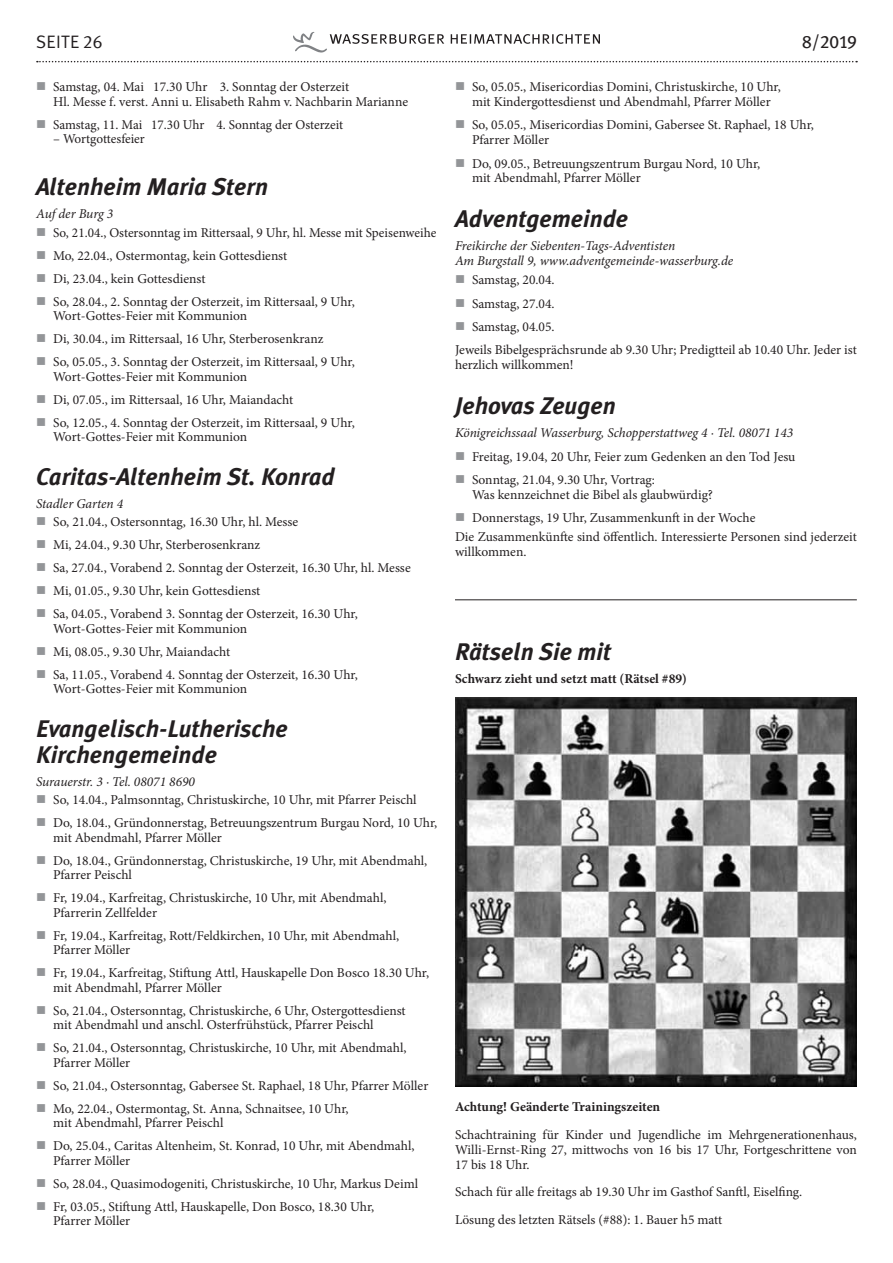
<style>
.page{position:relative;width:893px;height:1263px;background:#fff}
.page>*{position:absolute;margin:0;border:0;box-sizing:border-box;transform-origin:0 0}
.t1{font:italic 700 24px/26.2px "Meta Plus";color:#231f20}
.t2{font:18px "Meta Plus Normal";letter-spacing:.01em;color:#231f20}
.t3{font:18px "Meta Plus Book Caps";color:#231f20}
.t4{font:13.5px/14.4px "Minion Pro";color:#231f20}
.t5{font:italic 13.5px/14.9px "Minion Pro";letter-spacing:-.005em;color:#231f20}
.t6{font:700 13.5px "Minion Pro";color:#231f20}
.s1{font-family:"Meta Plus Normal Caps"}
.s2{color:#939598}
</style>
<div class="page">
<svg style="left:37px;top:61px;width:820px;height:1px"></svg>
<svg style="left:293px;top:32px;width:307px;height:21px"></svg>
<img style="left:455px;top:697px;width:402px;height:389px">
<hr style="left:455px;top:599px;width:402px;height:1px;background:#231f20">
<h2 class="t2" style="left:36px;top:32px;width:68px">SEITE <span class="s1">26</span></h2>
<h2 class="t3" style="left:802px;top:32px;width:56px">8/2019</h2>
<p class="t4" style="left:53px;top:80px;width:356px;text-indent:-17px"><span class="s2">■</span> Samstag, 04. Mai 17.30 Uhr 3. Sonntag der Osterzeit<br>Hl. Messe f. verst. Anni u. Elisabeth Rahm v. Nachbarin Marianne</p>
<p class="t4" style="left:36px;top:117px;width:309px"><span class="s2">■</span> Samstag, 11. Mai 17.30 Uhr 4. Sonntag der Osterzeit</p>
<p class="t4" style="left:53px;top:132px;width:93px">– Wortgottesfeier</p>
<h1 class="t1" style="left:36px;top:174px;width:233px">Altenheim Maria Stern</h1>
<p class="t5" style="left:36px;top:206px;width:79px">Auf der Burg 3</p>
<p class="t4" style="left:36px;top:225px;width:402px"><span class="s2">■</span> So, 21.04., Ostersonntag im Rittersaal, 9 Uhr, hl. Messe mit Speisenweihe</p>
<p class="t4" style="left:36px;top:248px;width:253px"><span class="s2">■</span> Mo, 22.04., Ostermontag, kein Gottesdienst</p>
<p class="t4" style="left:36px;top:271px;width:171px"><span class="s2">■</span> Di, 23.04., kein Gottesdienst</p>
<p class="t4" style="left:53px;top:294px;width:303px;text-indent:-17px"><span class="s2">■</span> So, 28.04., 2. Sonntag der Osterzeit, im Rittersaal, 9 Uhr,<br>Wort-Gottes-Feier mit Kommunion</p>
<p class="t4" style="left:36px;top:332px;width:289px"><span class="s2">■</span> Di, 30.04., im Rittersaal, 16 Uhr, Sterberosenkranz</p>
<p class="t4" style="left:53px;top:355px;width:303px;text-indent:-17px"><span class="s2">■</span> So, 05.05., 3. Sonntag der Osterzeit, im Rittersaal, 9 Uhr,<br>Wort-Gottes-Feier mit Kommunion</p>
<p class="t4" style="left:36px;top:392px;width:259px"><span class="s2">■</span> Di, 07.05., im Rittersaal, 16 Uhr, Maiandacht</p>
<p class="t4" style="left:53px;top:415px;width:303px;text-indent:-17px"><span class="s2">■</span> So, 12.05., 4. Sonntag der Osterzeit, im Rittersaal, 9 Uhr,<br>Wort-Gottes-Feier mit Kommunion</p>
<h1 class="t1" style="left:36px;top:463px;width:300px">Caritas-Altenheim St. Konrad</h1>
<p class="t5" style="left:36px;top:496px;width:89px">Stadler Garten 4</p>
<p class="t4" style="left:36px;top:515px;width:264px"><span class="s2">■</span> So, 21.04., Ostersonntag, 16.30 Uhr, hl. Messe</p>
<p class="t4" style="left:36px;top:538px;width:226px"><span class="s2">■</span> Mi, 24.04., 9.30 Uhr, Sterberosenkranz</p>
<p class="t4" style="left:36px;top:561px;width:376px"><span class="s2">■</span> Sa, 27.04., Vorabend 2. Sonntag der Osterzeit, 16.30 Uhr, hl. Messe</p>
<p class="t4" style="left:36px;top:584px;width:226px"><span class="s2">■</span> Mi, 01.05., 9.30 Uhr, kein Gottesdienst</p>
<p class="t4" style="left:53px;top:607px;width:306px;text-indent:-17px"><span class="s2">■</span> Sa, 04.05., Vorabend 3. Sonntag der Osterzeit, 16.30 Uhr,<br>Wort-Gottes-Feier mit Kommunion</p>
<p class="t4" style="left:36px;top:644px;width:195px"><span class="s2">■</span> Mi, 08.05., 9.30 Uhr, Maiandacht</p>
<p class="t4" style="left:53px;top:667px;width:306px;text-indent:-17px"><span class="s2">■</span> Sa, 11.05., Vorabend 4. Sonntag der Osterzeit, 16.30 Uhr,<br>Wort-Gottes-Feier mit Kommunion</p>
<h1 class="t1" style="left:36px;top:715px;width:253px">Evangelisch-Lutherische<br>Kirchengemeinde</h1>
<p class="t5" style="left:36px;top:774px;width:160px">Surauerstr. 3 · Tel. 08071 8690</p>
<p class="t4" style="left:36px;top:793px;width:382px"><span class="s2">■</span> So, 14.04., Palmsonntag, Christuskirche, 10 Uhr, mit Pfarrer Peischl</p>
<p class="t4" style="left:53px;top:816px;width:386px;text-indent:-17px"><span class="s2">■</span> Do, 18.04., Gründonnerstag, Betreuungszentrum Burgau Nord, 10 Uhr, mit Abendmahl, Pfarrer Möller</p>
<p class="t4" style="left:53px;top:853px;width:376px;text-indent:-17px"><span class="s2">■</span> Do, 18.04., Gründonnerstag, Christuskirche, 19 Uhr, mit Abendmahl,<br>Pfarrer Peischl</p>
<p class="t4" style="left:53px;top:891px;width:335px;text-indent:-17px"><span class="s2">■</span> Fr, 19.04., Karfreitag, Christuskirche, 10 Uhr, mit Abendmahl,<br>Pfarrerin Zellfelder</p>
<p class="t4" style="left:53px;top:928px;width:348px;text-indent:-17px"><span class="s2">■</span> Fr, 19.04., Karfreitag, Rott/Feldkirchen, 10 Uhr, mit Abendmahl,<br>Pfarrer Möller</p>
<p class="t4" style="left:53px;top:966px;width:377px;text-indent:-17px"><span class="s2">■</span> Fr, 19.04., Karfreitag, Stiftung Attl, Hauskapelle Don Bosco 18.30 Uhr, mit Abendmahl, Pfarrer Möller</p>
<p class="t4" style="left:53px;top:1003px;width:354px;text-indent:-17px"><span class="s2">■</span> So, 21.04., Ostersonntag, Christuskirche, 6 Uhr, Ostergottesdienst mit Abendmahl und anschl. Osterfrühstück, Pfarrer Peischl</p>
<p class="t4" style="left:53px;top:1041px;width:355px;text-indent:-17px"><span class="s2">■</span> So, 21.04., Ostersonntag, Christuskirche, 10 Uhr, mit Abendmahl,<br>Pfarrer Möller</p>
<p class="t4" style="left:36px;top:1078px;width:394px"><span class="s2">■</span> So, 21.04., Ostersonntag, Gabersee St. Raphael, 18 Uhr, Pfarrer Möller</p>
<p class="t4" style="left:53px;top:1101px;width:297px;text-indent:-17px"><span class="s2">■</span> Mo, 22.04., Ostermontag, St. Anna, Schnaitsee, 10 Uhr, mit Abendmahl, Pfarrer Peischl</p>
<p class="t4" style="left:53px;top:1138px;width:363px;text-indent:-17px"><span class="s2">■</span> Do, 25.04., Caritas Altenheim, St. Konrad, 10 Uhr, mit Abendmahl,<br>Pfarrer Möller</p>
<p class="t4" style="left:36px;top:1176px;width:384px"><span class="s2">■</span> So, 28.04., Quasimodogeniti, Christuskirche, 10 Uhr, Markus Deiml</p>
<p class="t4" style="left:53px;top:1199px;width:323px;line-height:14.9px;text-indent:-17px"><span class="s2">■</span> Fr, 03.05., Stiftung Attl, Hauskapelle, Don Bosco, 18.30 Uhr,<br>Pfarrer Möller</p>
<p class="t4" style="left:455px;top:79px;width:327px;line-height:14.9px;text-align:center"><span class="s2">■</span> So, 05.05., Misericordias Domini, Christuskirche, 10 Uhr, mit Kindergottesdienst und Abendmahl, Pfarrer Möller</p>
<p class="t4" style="left:472px;top:118px;width:343px;line-height:14.9px;text-indent:-17px"><span class="s2">■</span> So, 05.05., Misericordias Domini, Gabersee St. Raphael, 18 Uhr,<br>Pfarrer Möller</p>
<p class="t4" style="left:472px;top:156px;width:290px;line-height:14.9px;text-indent:-17px"><span class="s2">■</span> Do, 09.05., Betreuungszentrum Burgau Nord, 10 Uhr, mit Abendmahl, Pfarrer Möller</p>
<h1 class="t1" style="left:455px;top:205px;width:175px">Adventgemeinde</h1>
<p class="t5" style="left:455px;top:239px;width:280px">Freikirche der Siebenten-Tags-Adventisten<br>Am Burgstall 9, www.adventgemeinde-wasserburg.de</p>
<p class="t4" style="left:455px;top:273px;width:101px"><span class="s2">■</span> Samstag, 20.04.</p>
<p class="t4" style="left:455px;top:296px;width:101px"><span class="s2">■</span> Samstag, 27.04.</p>
<p class="t4" style="left:455px;top:315px;width:403px;line-height:23.4px"><span class="s2">■</span> Samstag, 04.05.<br>Jeweils Bibelgesprächsrunde ab 9.30 Uhr; Predigtteil ab 10.40 Uhr. Jeder ist</p>
<p class="t4" style="left:455px;top:358px;width:120px">herzlich willkommen!</p>
<h1 class="t1" style="left:455px;top:392px;width:162px">Jehovas Zeugen</h1>
<p class="t5" style="left:455px;top:425px;width:340px">Königreichssaal Wasserburg, Schopperstattweg 4 · Tel. 08071 143</p>
<p class="t4" style="left:455px;top:449px;width:342px"><span class="s2">■</span> Freitag, 19.04, 20 Uhr, Feier zum Gedenken an den Tod Jesu</p>
<p class="t4" style="left:472px;top:472px;width:243px;line-height:14.9px;text-indent:-17px"><span class="s2">■</span> Sonntag, 21.04, 9.30 Uhr, Vortrag:<br>Was kennzeichnet die Bibel als glaubwürdig?</p>
<p class="t4" style="left:455px;top:508px;width:403px;line-height:19px"><span class="s2">■</span> Donnerstags, 19 Uhr, Zusammenkunft in der Woche<br>Die Zusammenkünfte sind öffentlich. Interessierte Personen sind jederzeit</p>
<p class="t4" style="left:455px;top:545px;width:73px">willkommen.</p>
<h1 class="t1" style="left:455px;top:638px;width:158px">Rätseln Sie mit</h1>
<p class="t6" style="left:455px;top:669px;width:233px">Schwarz zieht und setzt matt (Rätsel #89)</p>
<p class="t6" style="left:455px;top:1097px;width:207px">Achtung! Geänderte Trainingszeiten</p>
<p class="t4" style="left:455px;top:1127px;width:403px;line-height:14.9px;text-align:justify">Schachtraining für Kinder und Jugendliche im Mehrgenerationenhaus, Willi-Ernst-Ring 27, mittwochs von 16 bis 17 Uhr, Fortgeschrittene von 17 bis 18 Uhr.</p>
<p class="t4" style="left:455px;top:1178px;width:349px;line-height:27.6px">Schach für alle freitags ab 19.30 Uhr im Gasthof Sanftl, Eiselfing.<br>Lösung des letzten Rätsels (#88): 1. Bauer h5 matt</p>
</div>
